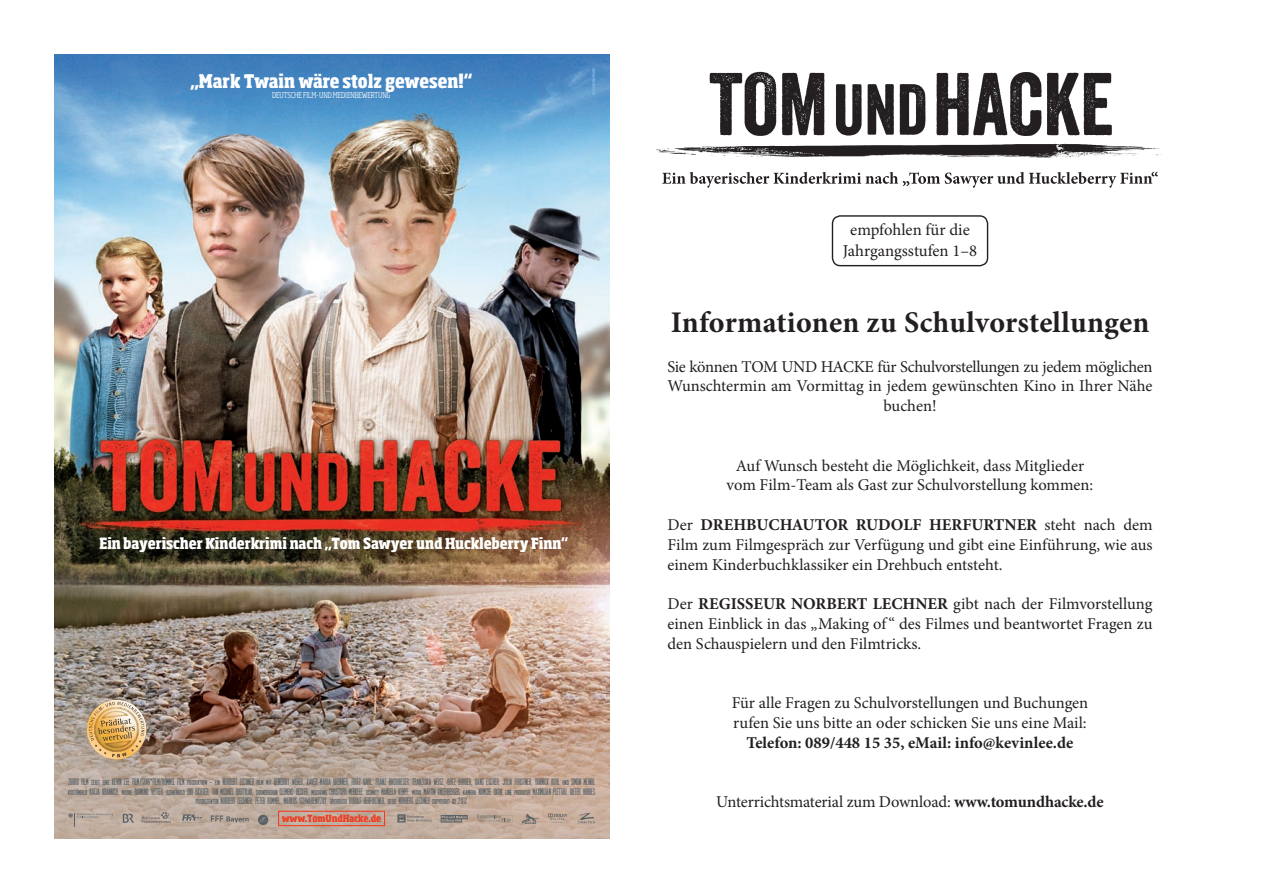
<style>
.page{position:relative;width:1263px;height:893px;background:#fff}
.page>*{position:absolute;margin:0;border:0;box-sizing:border-box;transform-origin:0 0}
.t1{font:700 30px "Minion Pro";letter-spacing:.005em;color:#231f20}
.t2{font:800 condensed 18.45px "Sohoma";letter-spacing:-.005em;color:#fff}
.t3{font:16.65px/20.2px "Minion Pro";color:#231f20;text-align:center}
.t4{font:16.5px/19.8px "Minion Pro";letter-spacing:-.005em;color:#231f20;text-align:center}
.t5{font:700 16.5px "Minion Pro";color:#231f20}
.t6{font:800 condensed 15.15px "Sohoma";letter-spacing:-.005em;color:#fff}
.t7{font:700 9.9px/9.9px "SF Movie Poster";letter-spacing:.01em;color:#576065;text-align:center}
.t8{font:800 condensed 9.75px "Sohoma";letter-spacing:-.02em;color:#ef3e22}
.t9{font:300 condensed 7.95px "Sohoma";color:#fff}
.s1{font-weight:700}
</style>
<div class="page">
<img style="left:54px;top:54px;width:555px;height:785px">
<img style="left:85px;top:698px;width:63px;height:63px">
<svg style="left:123px;top:814px;width:11px;height:9px"></svg>
<svg style="left:182px;top:814px;width:22px;height:9px"></svg>
<svg style="left:211px;top:815px;width:38px;height:8px"></svg>
<svg style="left:441px;top:815px;width:27px;height:7px"></svg>
<svg style="left:477px;top:814px;width:36px;height:8px"></svg>
<svg style="left:397px;top:814px;width:34px;height:8px"></svg>
<div style="left:278px;top:811px;width:107px;height:15px;border:1px solid #ef3e22"></div>
<svg style="left:577px;top:813px;width:18px;height:10px"></svg>
<svg style="left:548px;top:814px;width:19px;height:8px"></svg>
<svg style="left:142px;top:812px;width:29px;height:11px"></svg>
<svg style="left:258px;top:815px;width:10px;height:10px"></svg>
<svg style="left:68px;top:813px;width:45px;height:10px"></svg>
<svg style="left:522px;top:814px;width:18px;height:10px"></svg>
<svg style="left:592px;top:68px;width:3px;height:27px"></svg>
<svg style="left:662px;top:172px;width:496px;height:16px"></svg>
<img style="left:709px;top:71px;width:403px;height:65px">
<img style="left:656px;top:143px;width:506px;height:15px">
<div style="left:832px;top:215px;width:156px;height:51px;border:1px solid #231f20;border-radius:8px"></div>
<p class="t2" style="left:190px;top:71px;width:283px">„Mark Twain wäre stolz gewesen!“</p>
<p class="t9" style="left:272px;top:90px;width:120px">DEUTSCHE FILM-UNDMEDIENBEWERTUNG</p>
<p class="t6" style="left:100px;top:535px;width:470px">Ein bayerischer Kinderkrimi nach „Tom Sawyer und Huckleberry Finn“</p>
<p class="t7" style="left:68px;top:776px;width:528px">ZORRO FILM zeigt eine KEVIN LEE FILM/STAR*FILM/ROMMEL FILM produktion - ein NORBERT LECHNER film mit BENEDIKT WEBER, XAVER-MARIA BRENNER, FRITZ KARL, FRANZ BUCHRIESER, FRANZISKA WEISZ, GÖTZ BURGER, HANS ESCHER, JULIA FORSTNER, YANNICK KUHL und SIMON MEINDL kostümbild KATJA KRANNICH, maske RAIMUND VETTER, szenenbild DIDI RICHTER, TON MICHAEL BARTYLAK, sounddesign CLEMENS BECKER, mischung CHRISTOPH MERKELE, schnitt MANUELA KEMPF, musik MARTIN UNTERBERGER, kamera NAMCHE OKON, line producer MAXIMILIAN PLETTAU, DIETER HORRES produzenten NORBERT LECHNER, PETER ROMMEL, MARKUS SCHWABENITZKY, drehbuch RUDOLF HERFURTNER, regie NORBERT LECHNER copyright © 2012</p>
<p class="t8" style="left:282px;top:813px;width:101px">www.TomUndHacke.de</p>
<p class="t3" style="left:843px;top:220px;width:136px">empfohlen für die<br>Jahrgangsstufen 1–8</p>
<h1 class="t1" style="left:671px;top:301px;width:480px">Informationen zu Schulvorstellungen</h1>
<p class="t4" style="left:667px;top:356px;width:487px">Sie können TOM UND HACKE für Schulvorstellungen zu jedem möglichen<br>Wunschtermin am Vormittag in jedem gewünschten Kino in Ihrer Nähe buchen!</p>
<p class="t4" style="left:727px;top:455px;width:368px">Auf Wunsch besteht die Möglichkeit, dass Mitglieder vom Film-Team als Gast zur Schulvorstellung kommen:</p>
<p class="t4" style="left:667px;top:515px;width:487px;text-align:justify">Der <span class="s1">DREHBUCHAUTOR RUDOLF HERFURTNER</span> steht nach dem Film zum Filmgespräch zur Verfügung und gibt eine Einführung, wie aus einem Kinderbuchklassiker ein Drehbuch entsteht.</p>
<p class="t4" style="left:667px;top:594px;width:487px;text-align:justify">Der <span class="s1">REGISSEUR NORBERT LECHNER</span> gibt nach der Filmvorstellung einen Einblick in das „Making of “ des Filmes und beantwortet Fragen zu den Schauspielern und den Filmtricks.</p>
<p class="t4" style="left:732px;top:693px;width:358px;text-align:left">Für alle Fragen zu Schulvorstellungen und Buchungen rufen Sie uns bitte an oder schicken Sie uns eine Mail:</p>
<p class="t5" style="left:746px;top:731px;width:328px">Telefon: 089/448 15 35, eMail: info@kevinlee.de</p>
<p class="t4" style="left:716px;top:792px;width:389px">Unterrichtsmaterial zum Download: <span class="s1">www.tomundhacke.de</span></p>
</div>
